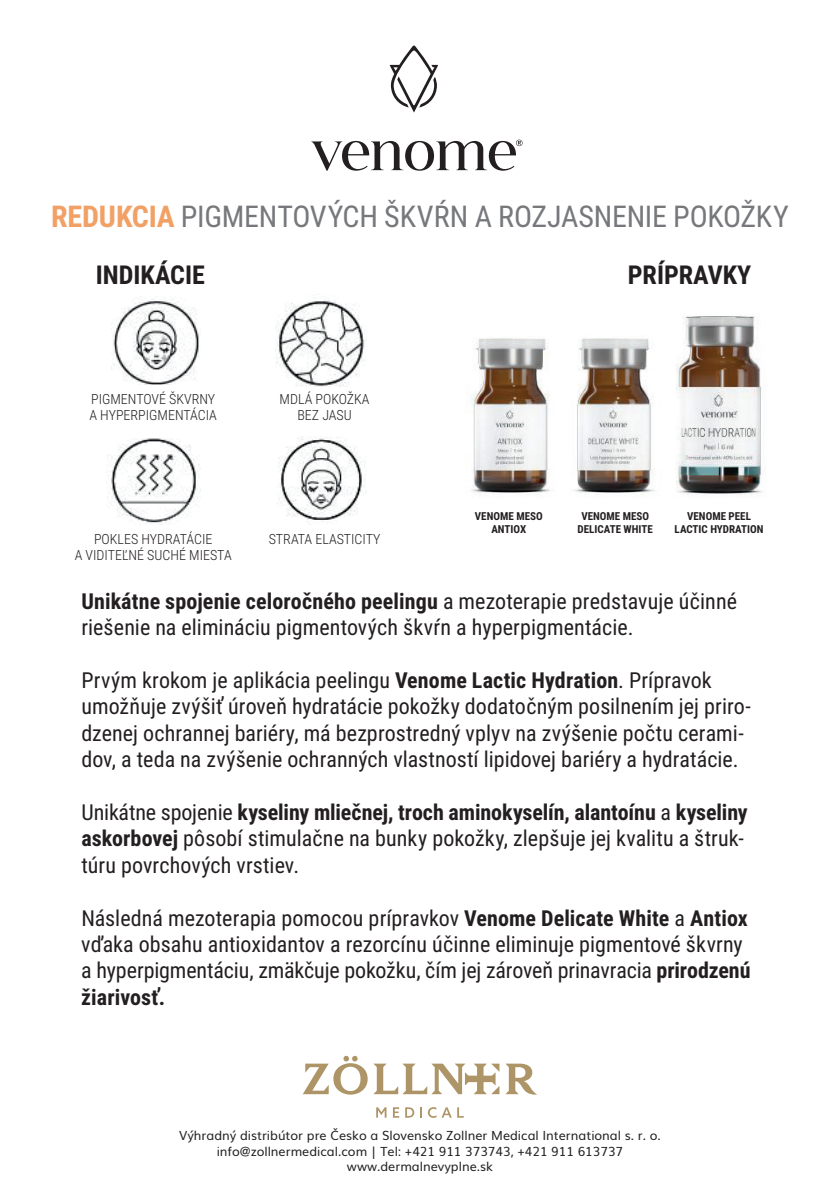
<style>
.page{position:relative;width:840px;height:1191px;background:#fff}
.page>*{position:absolute;margin:0;border:0;box-sizing:border-box;transform-origin:0 0}
.t1{font:30px "Roboto Condensed";letter-spacing:-.01em;color:#76787b}
.t2{font:700 26px "Roboto Condensed";color:#231f20}
.t3{font:22px/26.4px "Roboto Condensed";color:#231f20}
.t4{font:300 14px/16.8px "Roboto Condensed";color:#231f20;text-align:center}
.t5{font:12.6px/15.2px "Muli";color:#231f20;text-align:center}
.t6{font:700 11px/13.2px "Roboto Condensed";color:#231f20;text-align:center}
.s1{font-weight:700;color:#f2a166}
.s2{font-weight:700}
</style>
<div class="page">
<svg style="left:389px;top:45px;width:49px;height:68px"></svg>
<svg style="left:311px;top:140px;width:211px;height:31px"></svg>
<img style="left:471px;top:315px;width:292px;height:180px">
<img style="left:111px;top:299px;width:88px;height:85px">
<img style="left:275px;top:300px;width:91px;height:86px">
<img style="left:277px;top:437px;width:88px;height:85px">
<img style="left:109px;top:438px;width:91px;height:87px">
<svg style="left:303px;top:1055px;width:233px;height:39px"></svg>
<svg style="left:376px;top:1107px;width:10px;height:10px"></svg>
<svg style="left:393px;top:1107px;width:6px;height:10px"></svg>
<svg style="left:405px;top:1107px;width:9px;height:10px"></svg>
<svg style="left:420px;top:1107px;width:31px;height:10px"></svg>
<svg style="left:457px;top:1107px;width:6px;height:10px"></svg>
<h1 class="t1" style="left:51px;top:195px;width:738px"><span class="s1">REDUKCIA</span> PIGMENTOVÝCH ŠKVŔN A ROZJASNENIE POKOŽKY</h1>
<p class="t2" style="left:96px;top:257px;width:110px">INDIKÁCIE</p>
<p class="t2" style="left:627px;top:257px;width:125px">PRÍPRAVKY</p>
<p class="t4" style="left:89px;top:389px;width:129px;text-align:left">PIGMENTOVÉ ŠKVRNY<br>A HYPERPIGMENTÁCIA</p>
<p class="t4" style="left:279px;top:389px;width:91px">MDLÁ POKOŽKA<br>BEZ JASU</p>
<p class="t4" style="left:75px;top:530px;width:158px">POKLES HYDRATÁCIE<br>A VIDITEĽNÉ SUCHÉ MIESTA</p>
<p class="t4" style="left:268px;top:530px;width:113px">STRATA ELASTICITY</p>
<p class="t6" style="left:474px;top:509px;width:69px">VENOME MESO<br>ANTIOX</p>
<p class="t6" style="left:577px;top:509px;width:77px">VENOME MESO<br>DELICATE WHITE</p>
<p class="t6" style="left:674px;top:509px;width:90px">VENOME PEEL<br>LACTIC HYDRATION</p>
<p class="t3" style="left:81px;top:587px;width:656px"><span class="s2">Unikátne spojenie celoročného peelingu</span> a mezoterapie predstavuje účinné riešenie na elimináciu pigmentových škvŕn a hyperpigmentácie.</p>
<p class="t3" style="left:81px;top:666px;width:670px">Prvým krokom je aplikácia peelingu <span class="s2">Venome Lactic Hydration</span>. Prípravok umožňuje zvýšiť úroveň hydratácie pokožky dodatočným posilnením jej priro&shy;dzenej ochrannej bariéry, má bezprostredný vplyv na zvýšenie počtu cerami&shy;dov, a teda na zvýšenie ochranných vlastností lipidovej bariéry a hydratácie.</p>
<p class="t3" style="left:81px;top:798px;width:667px">Unikátne spojenie <span class="s2">kyseliny mliečnej, troch aminokyselín, alantoínu</span> a <span class="s2">kyseliny askorbovej</span> pôsobí stimulačne na bunky pokožky, zlepšuje jej kvalitu a štruk&shy;túru povrchových vrstiev.</p>
<p class="t3" style="left:81px;top:903px;width:670px">Následná mezoterapia pomocou prípravkov <span class="s2">Venome Delicate White</span> a <span class="s2">Antiox </span>vďaka obsahu antioxidantov a rezorcínu účinne eliminuje pigmentové škvrny a hyperpigmentáciu, zmäkčuje pokožku, čím jej zároveň prinavracia <span class="s2">prirodzenú žiarivosť.</span></p>
<p class="t5" style="left:179px;top:1127px;width:483px">Výhradný distribútor pre Česko a Slovensko Zollner Medical International s. r. o. info@zollnermedical.com | Tel: +421 911 373743, +421 911 613737 www.dermalnevyplne.sk</p>
</div>
